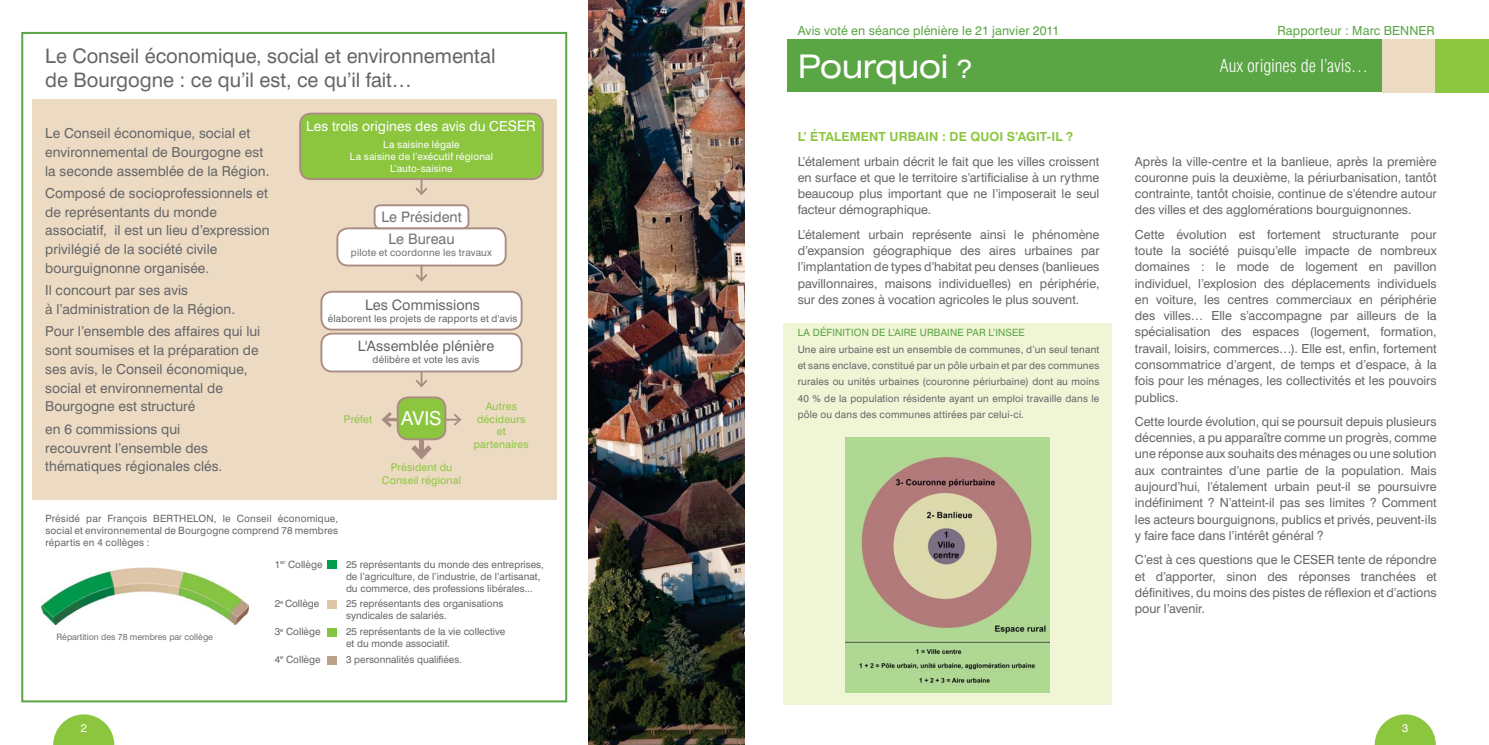
<style>
.page{position:relative;width:1489px;height:745px;background:#fff}
.page>*{position:absolute;margin:0;border:0;box-sizing:border-box;transform-origin:0 0}
.t1{font:expanded 32.5px "Swiss 721 BT";letter-spacing:-.01em;color:#fff}
.t2{font:20px/24px "Swiss 721 BT";color:#646668}
.t3{font:19.25px "Swiss 721 BT";color:#fff}
.t4{font:300 condensed 17.5px "Swiss 721 BT";color:#fff}
.t5{font:14.38px "Swiss 721 BT";color:#646668}
.t6{font:14.38px "Swiss 721 BT";letter-spacing:.005em;color:#737270}
.t7{font:13.75px/18.8px "Swiss 721 BT";color:#646668}
.t8{font:13.75px "Swiss 721 BT";color:#fff}
.t9{font:12.5px/16.2px "Swiss 721 BT";letter-spacing:-.005em;color:#646668;text-align:justify}
.t10{font:12.5px "Swiss 721 BT";letter-spacing:.01em;color:#5aa544}
.t11{font:700 12.5px "Swiss 721 BT";letter-spacing:.01em;color:#8cc63f}
.t12{font:11.25px "Swiss 721 BT";color:#fff}
.t13{font:10.62px/12.8px "Swiss 721 BT";letter-spacing:.015em;color:#8cc63f;text-align:center}
.t14{font:10px/12px "Swiss 721 BT";color:#646668}
.t15{font:10px/12px "Swiss 721 BT";letter-spacing:.015em;color:#fff;text-align:center}
.t16{font:10px "Swiss 721 BT";letter-spacing:.015em;color:#5aa544}
.t17{font:10px "Swiss 721 BT";letter-spacing:.02em;color:#646668}
.t18{font:10px "Swiss 721 BT";letter-spacing:.015em;color:#737270}
.t19{font:8.75px "Swiss 721 BT";color:#737270}
.s1{font-size:14.38px}
.s2{color:#737270}
.s3{font-size:25px}
</style>
<div class="page">
<div style="left:782px;top:322px;width:329px;height:381px;background:#f0f5d5"></div>
<div style="left:787px;top:39px;width:701px;height:52px;background:#5aa544"></div>
<div style="left:1382px;top:39px;width:53px;height:53px;background:#eddac3"></div>
<div style="left:1435px;top:39px;width:53px;height:53px;background:#8cc63f"></div>
<div style="left:32px;top:99px;width:524px;height:592px;background:#eddac3"></div>
<div style="left:32px;top:500px;width:524px;height:191px;background:#fff"></div>
<div style="left:300px;top:113px;width:243px;height:66px;background:#8cc63f;border-radius:11px"></div>
<div style="left:299px;top:112px;width:245px;height:68px;border:2px solid #a98b83;border-radius:11px"></div>
<svg style="left:413px;top:178px;width:16px;height:17px"></svg>
<div style="left:337px;top:228px;width:168px;height:37px;background:#fff;border-radius:11px"></div>
<div style="left:336px;top:227px;width:170px;height:39px;border:2px solid #a98b83;border-radius:11px"></div>
<div style="left:374px;top:205px;width:94px;height:23px;background:#fff;border-radius:5px"></div>
<div style="left:373px;top:204px;width:96px;height:25px;border:2px solid #a98b83;border-radius:5px"></div>
<svg style="left:413px;top:264px;width:16px;height:18px"></svg>
<div style="left:321px;top:291px;width:200px;height:38px;background:#fff;border-radius:11px"></div>
<div style="left:320px;top:290px;width:202px;height:40px;border:2px solid #a98b83;border-radius:11px"></div>
<svg style="left:413px;top:372px;width:16px;height:16px"></svg>
<svg style="left:446px;top:411px;width:16px;height:16px"></svg>
<hr style="left:384px;top:418px;width:14px;height:3px;background:#a98b83">
<svg style="left:381px;top:412px;width:14px;height:15px"></svg>
<svg style="left:406px;top:440px;width:30px;height:20px"></svg>
<div style="left:397px;top:397px;width:48px;height:42px;background:#8cc63f;border-radius:11px"></div>
<div style="left:396px;top:396px;width:50px;height:44px;border:2px solid #a98b83;border-radius:11px"></div>
<svg style="left:1374px;top:714px;width:61px;height:30px"></svg>
<svg style="left:53px;top:714px;width:61px;height:30px"></svg>
<div style="left:321px;top:333px;width:200px;height:38px;background:#fff;border-radius:11px"></div>
<div style="left:320px;top:332px;width:202px;height:40px;border:2px solid #a98b83;border-radius:11px"></div>
<div style="left:327px;top:656px;width:10px;height:8px;background:#bba188"></div>
<div style="left:327px;top:628px;width:10px;height:8px;background:#84c441"></div>
<div style="left:327px;top:560px;width:10px;height:8px;background:#009d4b"></div>
<div style="left:327px;top:600px;width:10px;height:8px;background:#dec6a8"></div>
<img style="left:42px;top:567px;width:207px;height:56px">
<img style="left:588px;top:0;width:156px;height:744px">
<img style="left:845px;top:437px;width:204px;height:255px">
<h2 class="t2" style="left:45px;top:46px;width:452px">Le Conseil économique, social et environnemental de Bourgogne : ce qu’il est, ce qu’il fait…</h2>
<p class="t7" style="left:45px;top:125px;width:226px">Le Conseil économique, social et environnemental de Bourgogne est la seconde assemblée de la Région.</p>
<p class="t7" style="left:45px;top:185px;width:226px">Composé de socioprofessionnels et de représentants du monde associatif, il est un lieu d’expression privilégié de la société civile bourguignonne organisée.</p>
<p class="t7" style="left:45px;top:282px;width:191px">Il concourt par ses avis<br>à l’administration de la Région.</p>
<p class="t7" style="left:45px;top:323px;width:217px">Pour l’ensemble des affaires qui lui sont soumises et la préparation de ses avis, le Conseil économique, social et environnemental de<br>Bourgogne est structuré</p>
<p class="t7" style="left:45px;top:420px;width:179px">en 6 commissions qui recouvrent l’ensemble des thématiques régionales clés.</p>
<p class="t8" style="left:306px;top:121px;width:231px">Les trois origines des avis du CE<span class="s1">SER</span></p>
<p class="t15" style="left:350px;top:139px;width:145px">La saisine légale<br>La saisine de l’exécutif régional<br>L’auto-saisine</p>
<p class="t6" style="left:381px;top:211px;width:82px">Le Président</p>
<p class="t6" style="left:388px;top:234px;width:68px">Le Bureau</p>
<p class="t18" style="left:351px;top:249px;width:142px">pilote et coordonne les travaux</p>
<p class="t5" style="left:365px;top:299px;width:116px">Les Commissions</p>
<p class="t17" style="left:328px;top:314px;width:191px">élaborent les projets de rapports et d'avis</p>
<p class="t5" style="left:357px;top:340px;width:138px">L'Assemblée plénière</p>
<p class="t14" style="left:372px;top:354px;width:108px">délibère et vote les avis</p>
<p class="t13" style="left:344px;top:413px;width:30px">Préfet</p>
<h3 class="t3" style="left:401px;top:410px;width:42px">AVIS</h3>
<p class="t13" style="left:382px;top:462px;width:81px">Président du<br>Conseil régional</p>
<p class="t13" style="left:474px;top:400px;width:57px">Autres décideurs et partenaires</p>
<p class="t14" style="left:45px;top:513px;width:294px;text-align:justify">Présidé par François BERTHELON, le Conseil économique, social et environnemental de Bourgogne comprend 78 membres répartis en 4 collèges :</p>
<p class="t19" style="left:56px;top:633px;width:158px">Répartition des 78 membres par collège</p>
<p class="t14" style="left:275px;top:559px;width:49px">1<sup>er</sup> Collège</p>
<p class="t14" style="left:346px;top:559px;width:199px">25 représentants du monde des entreprises, de l’agriculture, de l’industrie, de l’artisanat, du commerce, des professions libérales...</p>
<p class="t14" style="left:275px;top:598px;width:46px">2<sup>e</sup> Collège</p>
<p class="t14" style="left:346px;top:598px;width:159px">25 représentants des organisations syndicales de salariés.</p>
<p class="t14" style="left:275px;top:626px;width:47px">3<sup>e</sup> Collège</p>
<p class="t14" style="left:346px;top:626px;width:161px">25 représentants de la vie collective et du monde associatif.</p>
<p class="t14" style="left:275px;top:653px;width:47px">4<sup>e</sup> Collège</p>
<p class="t14" style="left:346px;top:653px;width:118px">3 personnalités qualifiées<span class="s2">.</span></p>
<p class="t10" style="left:797px;top:26px;width:263px">Avis voté en séance plénière le 21 janvier 2011</p>
<p class="t10" style="left:1277px;top:26px;width:159px">Rapporteur : Marc BENNER</p>
<h1 class="t1" style="left:797px;top:55px;width:176px">Pourquoi <span class="s3">?</span></h1>
<h3 class="t4" style="left:1219px;top:59px;width:150px">Aux origines de l’avis…</h3>
<p class="t11" style="left:797px;top:132px;width:277px">L’ ÉTALEMENT URBAIN : DE QUOI S’AGIT-IL ?</p>
<p class="t9" style="left:797px;top:154px;width:303px">L’étalement urbain décrit le fait que les villes croissent en surface et que le territoire s’artificialise à un rythme beaucoup plus important que ne l’imposerait le seul facteur démographique.</p>
<p class="t9" style="left:797px;top:227px;width:303px">L’étalement urbain représente ainsi le phénomène d’expansion géographique des aires urbaines par l’implantation de types d’habitat peu denses (banlieues pavillonnaires, maisons individuelles) en périphérie, sur des zones à vocation agricoles le plus souvent.</p>
<p class="t16" style="left:797px;top:329px;width:229px">LA DÉFINITION DE L’AIRE URBAINE PAR L’INSEE</p>
<p class="t14" style="left:797px;top:342px;width:303px;line-height:16.2px;text-align:justify">Une aire urbaine est un ensemble de communes, d’un seul tenant et sans enclave, constitué par un pôle urbain et par des communes rurales ou unités urbaines (couronne périurbaine) dont au moins 40 % de la population résidente ayant un emploi travaille dans le pôle ou dans des communes attirées par celui-ci.</p>
<p class="t9" style="left:1134px;top:154px;width:303px">Après la ville-centre et la banlieue, après la première couronne puis la deuxième, la périurbanisation, tantôt contrainte, tantôt choisie, continue de s’étendre autour des villes et des agglomérations bourguignonnes.</p>
<p class="t9" style="left:1134px;top:227px;width:303px">Cette évolution est fortement structurante pour toute la société puisqu’elle impacte de nombreux domaines : le mode de logement en pavillon individuel, l’explosion des déplacements individuels en voiture, les centres commerciaux en périphérie des villes… Elle s’accompagne par ailleurs de la spécialisation des espaces (logement, formation, travail, loisirs, commerces…). Elle est, enfin, fortement consommatrice d’argent, de temps et d’espace, à la fois pour les ménages, les collectivités et les pouvoirs publics.</p>
<p class="t9" style="left:1134px;top:414px;width:303px">Cette lourde évolution, qui se poursuit depuis plusieurs décennies, a pu apparaître comme un progrès, comme une réponse aux souhaits des ménages ou une solution aux contraintes d’une partie de la population. Mais aujourd’hui, l’étalement urbain peut-il se poursuivre indéfiniment ? N’atteint-il pas ses limites ? Comment les acteurs bourguignons, publics et privés, peuvent-ils y faire face dans l’intérêt général ?</p>
<p class="t9" style="left:1134px;top:552px;width:303px">C’est à ces questions que le CESER tente de répondre et d’apporter, sinon des réponses tranchées et définitives, du moins des pistes de réflexion et d’actions pour l’avenir.</p>
<p class="t12" style="left:81px;top:723px;width:8px">2</p>
<p class="t12" style="left:1401px;top:723px;width:8px">3</p>
</div>
